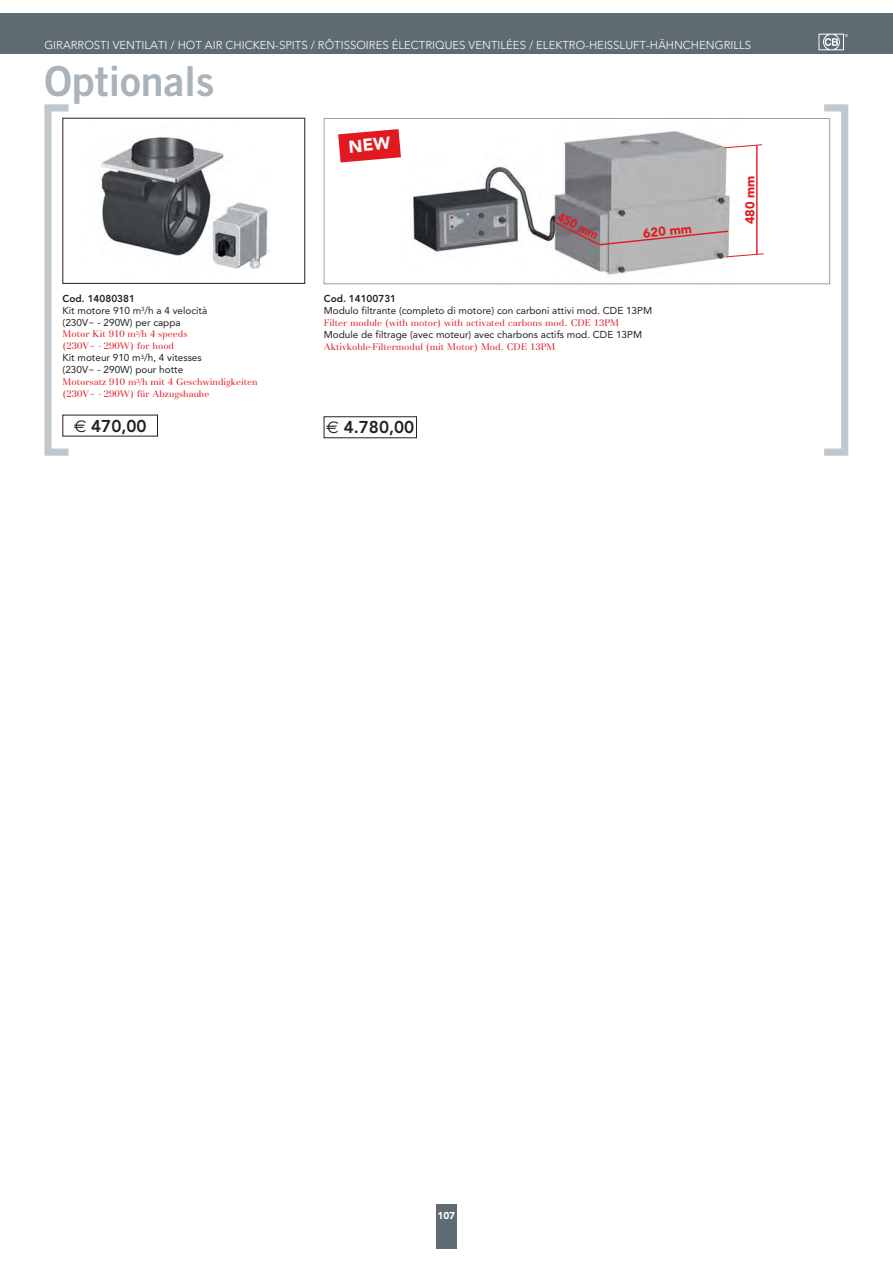
<style>
.page{position:relative;width:893px;height:1263px;background:#fff}
.page>*{position:absolute;margin:0;border:0;box-sizing:border-box;transform-origin:0 0}
.t1{font:41.25px "Trade Gothic LT Std Bd 2";color:#a9b3b9}
.t2{font:800 17.1px "Avenir LT Std";color:#231f20}
.t3{font:900 12.75px "Avenir LT Std";color:#e11a22}
.t4{font:900 12.75px "Avenir LT Std";color:#e11a22;scale:.9 1}
.t5{font:300 11.4px "Avenir LT Std";color:#fff}
.t6{font:9.9px/12px "Avenir LT Std";color:#231f20}
.t7{font:9.9px/12px "Basilia T";color:#e11a22}
.t8{font:800 9.9px "Avenir LT Std";color:#231f20}
.t9{font:900 9.9px "Avenir LT Std";color:#fff}
.t10{font:4.2px "Helvetica Neue LT Std";color:#fff}
.s1{font-weight:800}
.s2{font-family:"Euro Sans Std";font-weight:400}
</style>
<div class="page">
<div style="left:436px;top:1205px;width:20px;height:44px;background:#5e6b72"></div>
<div style="left:0;top:13px;width:12px;height:41px;background:#5e6b72"></div>
<div style="left:12px;top:13px;width:881px;height:41px;background:#5e6b72"></div>
<svg style="left:818px;top:34px;width:26px;height:16px"></svg>
<svg style="left:44px;top:104px;width:25px;height:352px"></svg>
<svg style="left:824px;top:104px;width:24px;height:352px"></svg>
<div style="left:63px;top:118px;width:242px;height:166px;border:1px solid #231f20"></div>
<img style="left:101px;top:137px;width:169px;height:133px">
<svg style="left:324px;top:119px;width:506px;height:165px"></svg>
<svg style="left:554px;top:221px;width:176px;height:26px;background:#a99ea0"></svg>
<svg style="left:724px;top:144px;width:38px;height:4px"></svg>
<hr style="left:756px;top:145px;width:1px;height:109px;background:#e11a22">
<svg style="left:726px;top:253px;width:38px;height:4px"></svg>
<svg style="left:338px;top:129px;width:64px;height:34px"></svg>
<p class="t5" style="left:44px;top:41px;width:708px">GIRARROSTI VENTILATI / HOT AIR CHICKEN-SPITS / RÔTISSOIRES ÉLECTRIQUES VENTILÉES / ELEKTRO-HEISSLUFT-HÄHNCHENGRILLS</p>
<h1 class="t1" style="left:44px;top:57px;width:171px">Optionals</h1>
<p class="t6" style="left:63px;top:293px;width:146px"><span class="s1">Cod. 14080381<br></span>Kit motore 910 m<sup>3</sup>/h a 4 velocità (230V~ - 290W) per cappa</p>
<p class="t7" style="left:63px;top:329px;width:127px">Motor Kit 910 m<sup>3</sup>/h 4 speeds (230V~ - 290W) for hood</p>
<p class="t6" style="left:63px;top:353px;width:141px">Kit moteur 910 m<sup>3</sup>/h, 4 vitesses (230V~ - 290W) pour hotte</p>
<p class="t7" style="left:63px;top:377px;width:197px">Motorsatz 910 m<sup>3</sup>/h mit 4 Geschwindigkeiten (230V~ - 290W) für Abzugshaube</p>
<h2 class="t2" style="left:74px;top:419px;width:74px"><span class="s2">€</span> 470,00</h2>
<p class="t4" style="left:561px;top:211px;width:50px;rotate:27deg">450 mm</p>
<p class="t3" style="left:642px;top:228px;width:50px;rotate:-6deg">620 mm</p>
<p class="t8" style="left:324px;top:295px;width:74px">Cod. 14100731</p>
<p class="t6" style="left:324px;top:306px;width:330px">Modulo filtrante (completo di motore) con carboni attivi mod. CDE 13PM</p>
<p class="t7" style="left:324px;top:318px;width:297px">Filter module (with motor) with activated carbons mod. CDE 13PM</p>
<p class="t6" style="left:324px;top:330px;width:320px">Module de filtrage (avec moteur) avec charbons actifs mod. CDE 13PM</p>
<p class="t7" style="left:324px;top:342px;width:233px">Aktivkohle-Filtermodul (mit Motor) Mod. CDE 13PM</p>
<h2 class="t2" style="left:326px;top:420px;width:90px"><span class="s2">€</span> 4.780,00</h2>
<p class="t3" style="left:745px;top:224px;width:50px;rotate:-90deg">480 mm</p>
<p class="t10" style="left:845px;top:33px;width:5px">®</p>
<p class="t9" style="left:437px;top:1211px;width:19px">107</p>
</div>
